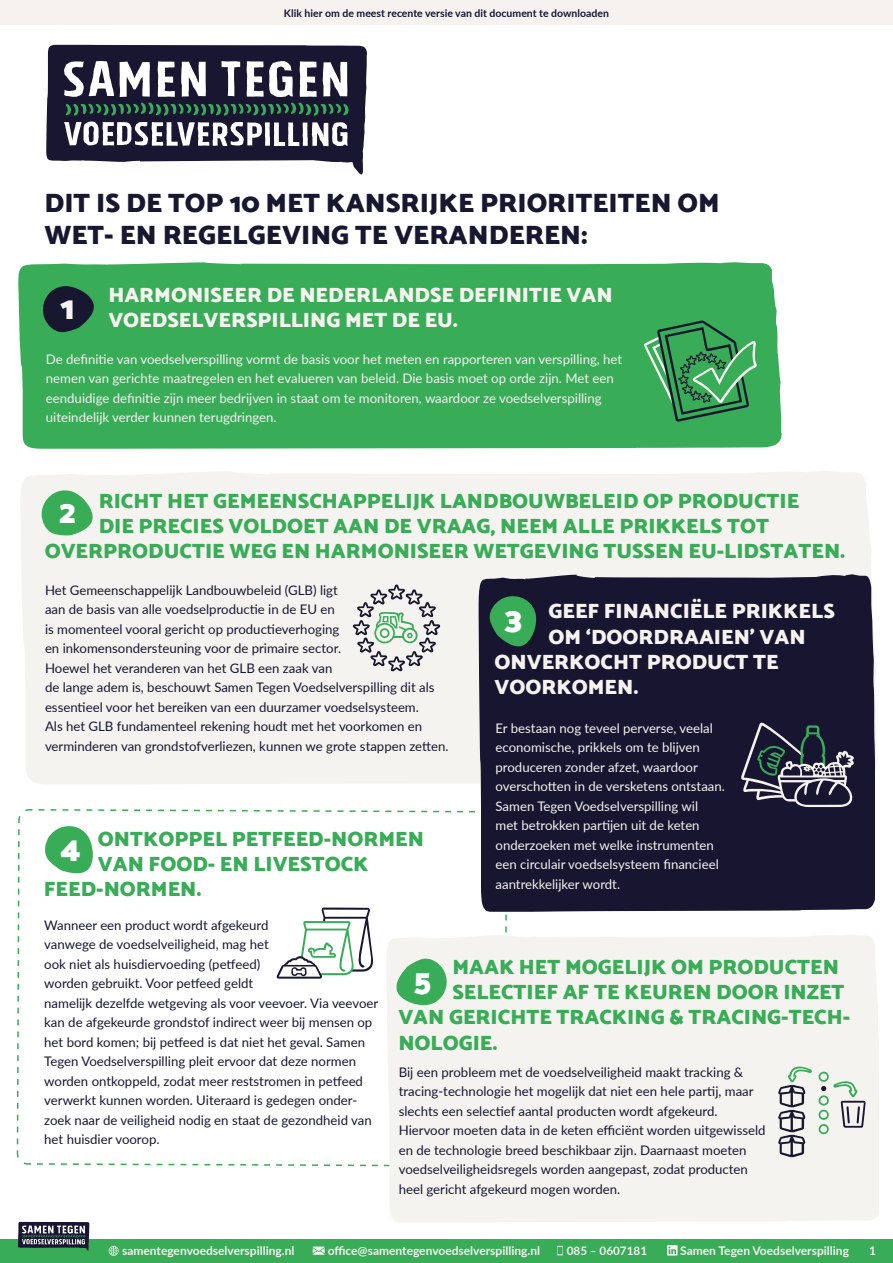
<style>
.page{position:relative;width:893px;height:1263px;background:#fff}
.page>*{position:absolute;margin:0;border:0;box-sizing:border-box;transform-origin:0 0}
.t1{font:900 33px "Catamaran";color:#fff}
.t2{font:900 33px "Catamaran";color:#f5f2f0}
.t3{font:900 27px/32.4px "Catamaran";color:#171730}
.t4{font:900 21px "Catamaran";color:#39ac58}
.t5{font:900 21px/25.2px "Catamaran";color:#f5f2f0}
.t6{font:13.2px/19.5px "Lato";color:#171730}
.t7{font:13.2px/19.5px "Lato";color:#f5f1f0}
.t8{font:13.2px/19.5px "Lato";color:#f5f2f0}
.t9{font:700 12px "Lato";color:#f5f2f0}
.t10{font:700 11.7px "Lato";color:#f5f2f0}
.t11{font:700 10.5px "Lato";color:#171730}
.s1{font-size:33px;color:#fff}
</style>
<div class="page">
<div style="left:0;top:1239px;width:893px;height:24px;background:#39ac58"></div>
<svg style="left:18px;top:1222px;width:71px;height:29px"></svg>
<svg style="left:313px;top:1246px;width:12px;height:9px"></svg>
<svg style="left:108px;top:1246px;width:11px;height:10px"></svg>
<svg style="left:667px;top:1245px;width:11px;height:10px"></svg>
<svg style="left:557px;top:1246px;width:6px;height:9px"></svg>
<svg style="left:16px;top:809px;width:491px;height:358px"></svg>
<div style="left:20px;top:471px;width:857px;height:313px;background:#f5f3ef"></div>
<div style="left:479px;top:574px;width:395px;height:338px;background:#17152f"></div>
<svg style="left:46px;top:45px;width:321px;height:130px"></svg>
<div style="left:18px;top:262px;width:764px;height:187px;background:#39ac58"></div>
<svg style="left:41px;top:286px;width:55px;height:46px"></svg>
<svg style="left:643px;top:320px;width:114px;height:102px"></svg>
<svg style="left:42px;top:490px;width:51px;height:46px"></svg>
<svg style="left:489px;top:594px;width:48px;height:54px"></svg>
<svg style="left:43px;top:824px;width:52px;height:51px"></svg>
<svg style="left:740px;top:722px;width:115px;height:85px"></svg>
<div style="left:386px;top:934px;width:492px;height:288px;background:#f5f3ef"></div>
<svg style="left:394px;top:957px;width:54px;height:49px"></svg>
<svg style="left:276px;top:907px;width:98px;height:72px"></svg>
<svg style="left:778px;top:1066px;width:34px;height:91px"></svg>
<svg style="left:819px;top:1071px;width:46px;height:63px"></svg>
<svg style="left:353px;top:584px;width:87px;height:87px"></svg>
<div style="left:0;top:0;width:893px;height:25px;background:#f5f2f0"></div>
<p class="t11" style="left:284px;top:5px;width:326px">Klik hier om de meest recente versie van dit document te downloaden</p>
<h2 class="t3" style="left:44px;top:186px;width:677px">DIT IS DE TOP 10 MET KANSRIJKE PRIORITEITEN OM<br>WET- EN REGELGEVING TE VERANDEREN:</h2>
<h3 class="t5" style="left:108px;top:282px;width:506px">HARMONISEER DE NEDERLANDSE DEFINITIE VAN<br>VOEDSELVERSPILLING MET DE EU.</h3>
<p class="t7" style="left:46px;top:349px;width:578px">De definitie van voedselverspilling vormt de basis voor het meten en rapporteren van verspilling, het nemen van gerichte maatregelen en het evalueren van beleid. Die basis moet op orde zijn. Met een eenduidige definitie zijn meer bedrijven in staat om te monitoren, waardoor ze voedselverspilling uiteindelijk verder kunnen terugdringen.</p>
<h1 class="t2" style="left:60px;top:288px;width:16px">1</h1>
<h3 class="t4" style="left:99px;top:488px;width:702px">RICHT HET GEMEENSCHAPPELIJK LANDBOUWBELEID OP PRODUCTIE</h3>
<h3 class="t4" style="left:99px;top:513px;width:672px">DIE PRECIES VOLDOET AAN DE VRAAG, NEEM ALLE PRIKKELS TOT</h3>
<h3 class="t4" style="left:45px;top:539px;width:802px">OVERPRODUCTIE WEG EN HARMONISEER WETGEVING TUSSEN EU-LIDSTATEN.</h3>
<h1 class="t1" style="left:59px;top:492px;width:18px">2</h1>
<p class="t6" style="left:45px;top:580px;width:405px">Het Gemeenschappelijk Landbouwbeleid (GLB) ligt<br>aan de basis van alle voedselproductie in de EU en<br>is momenteel vooral gericht op productieverhoging<br>en inkomensondersteuning voor de primaire sector.<br>Hoewel het veranderen van het GLB een zaak van<br>de lange adem is, beschouwt Samen Tegen Voedselverspilling dit als essentieel voor het bereiken van een duurzamer voedselsysteem.<br>Als het GLB fundamenteel rekening houdt met het voorkomen en verminderen van grondstofverliezen, kunnen we grote stappen zetten.</p>
<h3 class="t5" style="left:548px;top:598px;width:288px">GEEF FINANCIËLE PRIKKELS</h3>
<h3 class="t5" style="left:548px;top:624px;width:259px">OM ‘DOORDRAAIEN’ VAN</h3>
<h3 class="t5" style="left:494px;top:649px;width:286px">ONVERKOCHT PRODUCT TE</h3>
<h3 class="t5" style="left:494px;top:674px;width:145px">VOORKOMEN.</h3>
<h1 class="t1" style="left:504px;top:599px;width:19px">3</h1>
<p class="t8" style="left:496px;top:718px;width:231px">Er bestaan nog teveel perverse, veelal economische, prikkels om te blijven produceren zonder afzet, waardoor overschotten in de versketens ontstaan.<br>Samen Tegen Voedselverspilling wil<br>met betrokken partijen uit de keten onderzoeken met welke instrumenten een circulair voedselsysteem financieel aantrekkelijker wordt.</p>
<h3 class="t4" style="left:61px;top:826px;width:365px"><span class="s1">4</span> ONTKOPPEL PETFEED-NORMEN</h3>
<h3 class="t4" style="left:98px;top:852px;width:272px">VAN FOOD- EN LIVESTOCK</h3>
<h3 class="t4" style="left:44px;top:877px;width:159px">FEED-NORMEN.</h3>
<p class="t6" style="left:44px;top:914px;width:336px">Wanneer een product wordt afgekeurd<br>vanwege de voedselveiligheid, mag het<br>ook niet als huisdiervoeding (petfeed)<br>worden gebruikt. Voor petfeed geldt<br>namelijk dezelfde wetgeving als voor veevoer. Via veevoer kan de afgekeurde grondstof indirect weer bij mensen op het bord komen; bij petfeed is dat niet het geval. Samen Tegen Voedselverspilling pleit ervoor dat deze normen worden ontkoppeld, zodat meer reststromen in petfeed verwerkt kunnen worden. Uiteraard is gedegen onder&shy;zoek naar de veiligheid nodig en staat de gezondheid van het huisdier voorop.</p>
<h3 class="t4" style="left:452px;top:954px;width:388px">MAAK HET MOGELIJK OM PRODUCTEN</h3>
<h3 class="t4" style="left:452px;top:980px;width:394px">SELECTIEF AF TE KEUREN DOOR INZET</h3>
<h3 class="t4" style="left:398px;top:1005px;width:453px">VAN GERICHTE TRACKING &amp; TRACING-TECH-</h3>
<h3 class="t4" style="left:398px;top:1030px;width:101px">NOLOGIE.</h3>
<h1 class="t1" style="left:414px;top:961px;width:19px">5</h1>
<p class="t6" style="left:399px;top:1062px;width:368px">Bij een probleem met de voedselveiligheid maakt tracking &amp; tracing-technologie het mogelijk dat niet een hele partij, maar slechts een selectief aantal producten wordt afgekeurd.<br>Hiervoor moeten data in de keten efficiënt worden uitgewisseld en de technologie breed beschikbaar zijn. Daarnaast moeten voedselveiligheidsregels worden aangepast, zodat producten heel gericht afgekeurd mogen worden.</p>
<p class="t9" style="left:122px;top:1242px;width:174px">samentegenvoedselverspilling.nl</p>
<p class="t9" style="left:328px;top:1241px;width:214px">office@samentegenvoedselverspilling.nl</p>
<p class="t10" style="left:567px;top:1242px;width:82px">085 – 0607181</p>
<p class="t9" style="left:680px;top:1241px;width:170px">Samen Tegen Voedselverspilling</p>
<p class="t9" style="left:869px;top:1242px;width:8px">1</p>
</div>
